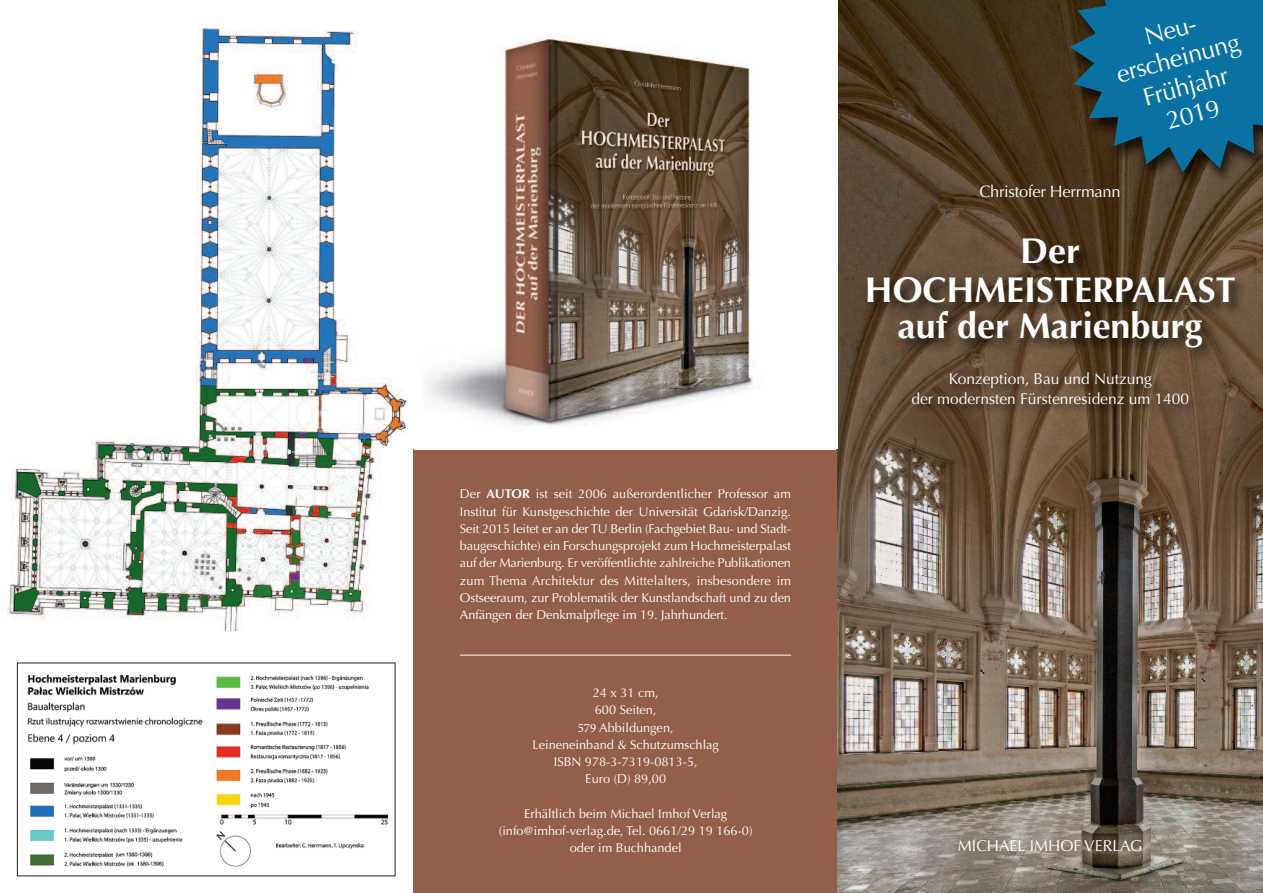
<style>
.page{position:relative;width:1263px;height:893px;background:#fff}
.page>*{position:absolute;margin:0;border:0;box-sizing:border-box;transform-origin:0 0}
.t1{font:700 35.85px/37.3px "Optima";color:#fff;text-align:center}
.t2{font:25.05px/29.1px "Optima";color:#fff;text-align:center}
.t3{font:16.5px "Optima";letter-spacing:-.015em;color:#fff}
.t4{font:15.75px "Optima";color:#fff}
.t5{font:15.45px/20.1px "Optima";color:#fff;text-align:center}
.t6{font:12.75px/17.2px "Optima";color:#fff;text-align:center}
.s1{font-weight:700}
.s2{font-family:"Calibri";font-weight:300}
.s3{font-family:"Minion Pro"}
</style>
<div class="page">
<div style="left:413px;top:449px;width:430px;height:444px;background:#945f4a"></div>
<img style="left:838px;top:0;width:425px;height:893px">
<img style="left:838px;top:224px;width:425px;height:144px">
<img style="left:854px;top:364px;width:401px;height:94px">
<img style="left:1056px;top:0;width:207px;height:196px">
<svg style="left:1070px;top:0;width:193px;height:172px;background:#156282"></svg>
<hr style="left:460px;top:655px;width:331px;height:1px;background:#fff">
<img style="left:27px;top:674px;width:362px;height:193px">
<img style="left:7px;top:24px;width:401px;height:606px">
<img style="left:425px;top:35px;width:328px;height:391px">
<p class="t6" style="left:460px;top:485px;width:333px;text-align:justify">Der <span class="s1">AUTOR</span> ist seit 2006 außerordentlicher Professor am Institut für Kunstgeschichte der Universität Gda<span class="s2">ń</span>sk/Danzig.<br>Seit 2015 leitet er an der TU Berlin (Fachgebiet Bau- und Stadt&shy;baugeschichte) ein Forschungsprojekt zum Hochmeisterpalast auf der Marienburg. Er veröffentlichte zahlreiche Publikationen zum Thema Architektur des Mittelalters, insbesondere im Ostseeraum, zur Problematik der Kunstlandschaft und zu den Anfängen der Denkmalpflege im 19. Jahrhundert.</p>
<p class="t6" style="left:532px;top:684px;width:188px">24 x 31 cm,<br>600 Seiten,<br><span class="s3">579</span> Abbildungen,<br>Leineneinband &amp; Schutzumschlag<br>ISBN 978-3-7319-0813-5,<br>Euro (D) 89,00</p>
<p class="t6" style="left:499px;top:805px;width:255px">Erhältlich beim Michael Imhof Verlag (info@imhof-verlag.de, Tel. 0661/29 19 166-0) oder im Buchhandel</p>
<h2 class="t2" style="left:1106px;top:32px;width:128px;rotate:-15deg">Neu&shy;erscheinung<br>Frühjahr<br>2019</h2>
<p class="t3" style="left:979px;top:184px;width:143px">Christofer Herrmann</p>
<h1 class="t1" style="left:865px;top:233px;width:372px">Der<br>HOCHMEISTERPALAST auf der Marienburg</h1>
<p class="t5" style="left:911px;top:369px;width:279px">Konzeption, Bau und Nutzung<br>der modernsten Fürstenresidenz um 1400</p>
<p class="t4" style="left:958px;top:837px;width:186px">MICHAEL IMHOF VERLAG</p>
</div>
